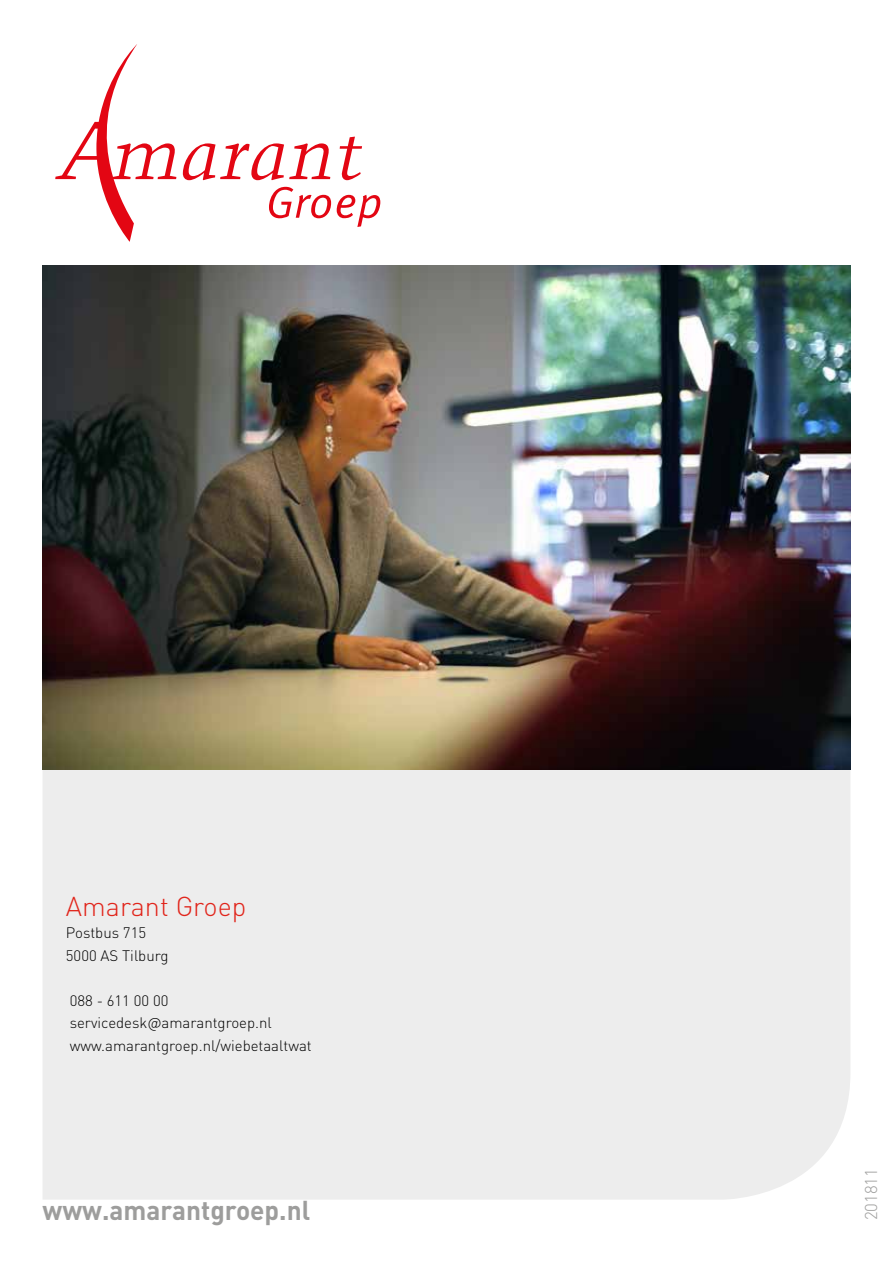
<style>
.page{position:relative;width:893px;height:1263px;background:#fff}
.page>*{position:absolute;margin:0;border:0;box-sizing:border-box;transform-origin:0 0}
.t1{font:700 27px "DIN Pro";color:#9d9d9c}
.t2{font:300 27px "DIN Pro";color:#e1251b}
.t3{font:300 16.95px "DIN Pro";color:#9d9d9c}
.t4{font:300 15px/22.5px "DIN Pro";color:#000}
</style>
<div class="page">
<div style="left:43px;top:770px;width:807px;height:429px;background:#ededed"></div>
<img style="left:43px;top:265px;width:807px;height:505px">
<svg style="left:340px;top:137px;width:22px;height:43px"></svg>
<svg style="left:183px;top:143px;width:147px;height:37px"></svg>
<svg style="left:269px;top:187px;width:62px;height:31px"></svg>
<svg style="left:337px;top:195px;width:43px;height:32px"></svg>
<svg style="left:55px;top:44px;width:121px;height:198px"></svg>
<h1 class="t2" style="left:66px;top:887px;width:182px">Amarant Groep</h1>
<p class="t4" style="left:66px;top:921px;width:104px">Postbus 715<br>5000 AS Tilburg</p>
<p class="t4" style="left:70px;top:988px;width:244px">088 - 611 00 00 servicedesk@amarantgroep.nl www.amarantgroep.nl/wiebetaaltwat</p>
<h1 class="t1" style="left:43px;top:1192px;width:269px">www.amarantgroep.nl</h1>
<p class="t3" style="left:859px;top:1220px;width:54px;rotate:-90deg">201811</p>
</div>
